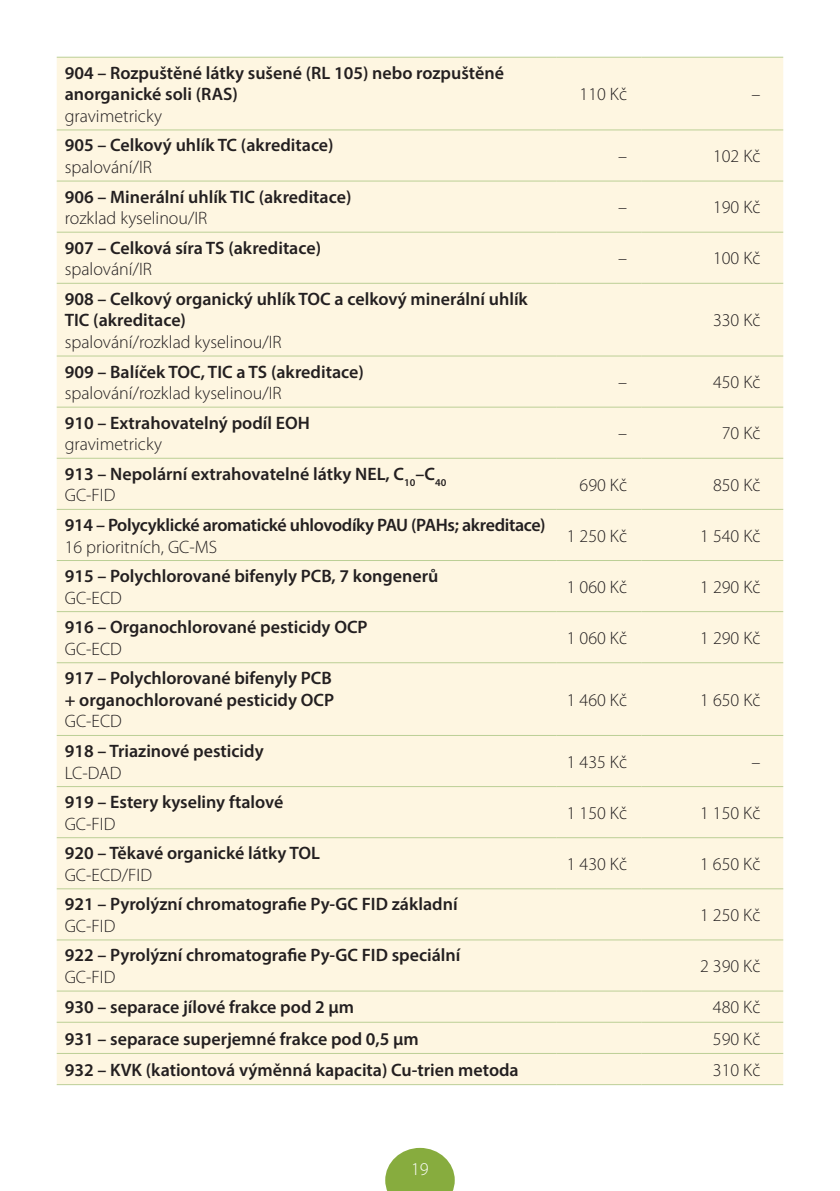
<style>
.page{position:relative;width:840px;height:1191px;background:#fff}
.page>*{position:absolute;margin:0;border:0;box-sizing:border-box;transform-origin:0 0}
.t1{font:600 18px/21.6px "Myriad Pro";color:#231f20}
.t2{font:300 18px "Myriad Pro";color:#231f20}
.t3{font:600 18px "Myriad Pro";letter-spacing:-.02em;color:#231f20}
.t4{font:300 18px "Myriad Pro";color:#fff}
.s1{font-weight:300}
</style>
<div class="page">
<svg style="left:385px;top:1147px;width:69px;height:44px"></svg>
<div style="left:57px;top:58px;width:725px;height:1026px;background:#fef6e1"></div>
<hr style="left:57px;top:57px;width:499px;height:1px;background:#bccf96">
<hr style="left:556px;top:57px;width:85px;height:1px;background:#bccf96">
<hr style="left:641px;top:57px;width:141px;height:1px;background:#bccf96">
<hr style="left:57px;top:129px;width:499px;height:1px;background:#bccf96">
<hr style="left:556px;top:129px;width:85px;height:1px;background:#bccf96">
<hr style="left:641px;top:129px;width:141px;height:1px;background:#bccf96">
<hr style="left:57px;top:180px;width:499px;height:1px;background:#bccf96">
<hr style="left:556px;top:180px;width:85px;height:1px;background:#bccf96">
<hr style="left:641px;top:180px;width:141px;height:1px;background:#bccf96">
<hr style="left:57px;top:232px;width:499px;height:1px;background:#bccf96">
<hr style="left:556px;top:232px;width:85px;height:1px;background:#bccf96">
<hr style="left:641px;top:232px;width:141px;height:1px;background:#bccf96">
<hr style="left:57px;top:283px;width:499px;height:1px;background:#bccf96">
<hr style="left:556px;top:283px;width:85px;height:1px;background:#bccf96">
<hr style="left:641px;top:283px;width:141px;height:1px;background:#bccf96">
<hr style="left:57px;top:355px;width:499px;height:1px;background:#bccf96">
<hr style="left:556px;top:355px;width:85px;height:1px;background:#bccf96">
<hr style="left:641px;top:355px;width:141px;height:1px;background:#bccf96">
<hr style="left:57px;top:406px;width:499px;height:1px;background:#bccf96">
<hr style="left:556px;top:406px;width:85px;height:1px;background:#bccf96">
<hr style="left:641px;top:406px;width:141px;height:1px;background:#bccf96">
<hr style="left:57px;top:458px;width:499px;height:1px;background:#bccf96">
<hr style="left:556px;top:458px;width:85px;height:1px;background:#bccf96">
<hr style="left:641px;top:458px;width:141px;height:1px;background:#bccf96">
<hr style="left:57px;top:509px;width:499px;height:1px;background:#bccf96">
<hr style="left:556px;top:509px;width:85px;height:1px;background:#bccf96">
<hr style="left:641px;top:509px;width:141px;height:1px;background:#bccf96">
<hr style="left:57px;top:560px;width:499px;height:1px;background:#bccf96">
<hr style="left:556px;top:560px;width:85px;height:1px;background:#bccf96">
<hr style="left:641px;top:560px;width:141px;height:1px;background:#bccf96">
<hr style="left:57px;top:611px;width:499px;height:1px;background:#bccf96">
<hr style="left:556px;top:611px;width:85px;height:1px;background:#bccf96">
<hr style="left:641px;top:611px;width:141px;height:1px;background:#bccf96">
<hr style="left:57px;top:662px;width:499px;height:1px;background:#bccf96">
<hr style="left:556px;top:662px;width:85px;height:1px;background:#bccf96">
<hr style="left:641px;top:662px;width:141px;height:1px;background:#bccf96">
<hr style="left:57px;top:735px;width:499px;height:1px;background:#bccf96">
<hr style="left:556px;top:735px;width:85px;height:1px;background:#bccf96">
<hr style="left:641px;top:735px;width:141px;height:1px;background:#bccf96">
<hr style="left:57px;top:786px;width:499px;height:1px;background:#bccf96">
<hr style="left:556px;top:786px;width:85px;height:1px;background:#bccf96">
<hr style="left:641px;top:786px;width:141px;height:1px;background:#bccf96">
<hr style="left:57px;top:837px;width:499px;height:1px;background:#bccf96">
<hr style="left:556px;top:837px;width:85px;height:1px;background:#bccf96">
<hr style="left:641px;top:837px;width:141px;height:1px;background:#bccf96">
<hr style="left:57px;top:888px;width:499px;height:1px;background:#bccf96">
<hr style="left:556px;top:888px;width:85px;height:1px;background:#bccf96">
<hr style="left:641px;top:888px;width:141px;height:1px;background:#bccf96">
<hr style="left:57px;top:939px;width:499px;height:1px;background:#bccf96">
<hr style="left:556px;top:939px;width:85px;height:1px;background:#bccf96">
<hr style="left:641px;top:939px;width:141px;height:1px;background:#bccf96">
<hr style="left:57px;top:990px;width:499px;height:1px;background:#bccf96">
<hr style="left:556px;top:990px;width:85px;height:1px;background:#bccf96">
<hr style="left:641px;top:990px;width:141px;height:1px;background:#bccf96">
<hr style="left:57px;top:1021px;width:499px;height:1px;background:#bccf96">
<hr style="left:556px;top:1021px;width:85px;height:1px;background:#bccf96">
<hr style="left:641px;top:1021px;width:141px;height:1px;background:#bccf96">
<hr style="left:57px;top:1053px;width:499px;height:1px;background:#bccf96">
<hr style="left:556px;top:1053px;width:85px;height:1px;background:#bccf96">
<hr style="left:641px;top:1053px;width:141px;height:1px;background:#bccf96">
<hr style="left:57px;top:1084px;width:499px;height:1px;background:#bccf96">
<hr style="left:556px;top:1084px;width:85px;height:1px;background:#bccf96">
<hr style="left:641px;top:1084px;width:141px;height:1px;background:#bccf96">
<p class="t1" style="left:65px;top:61px;width:440px">904 – Rozpuštěné látky sušené (RL 105) nebo rozpuštěné anorganické soli (RAS)</p>
<p class="t2" style="left:65px;top:106px;width:99px">gravimetricky</p>
<p class="t1" style="left:65px;top:134px;width:270px">905 – Celkový uhlík TC (akreditace)</p>
<p class="t2" style="left:65px;top:157px;width:89px">spalování/IR</p>
<p class="t1" style="left:65px;top:185px;width:288px">906 – Minerální uhlík TIC (akreditace)</p>
<p class="t2" style="left:65px;top:208px;width:144px">rozklad kyselinou/IR</p>
<p class="t1" style="left:65px;top:236px;width:258px">907 – Celková síra TS (akreditace)</p>
<p class="t2" style="left:65px;top:259px;width:89px">spalování/IR</p>
<p class="t1" style="left:65px;top:287px;width:464px">908 – Celkový organický uhlík TOC a celkový minerální uhlík<br>TIC (akreditace)</p>
<p class="t2" style="left:65px;top:332px;width:218px">spalování/rozklad kyselinou/IR</p>
<p class="t1" style="left:65px;top:360px;width:300px">909 – Balíček TOC, TIC a TS (akreditace)</p>
<p class="t2" style="left:65px;top:383px;width:218px">spalování/rozklad kyselinou/IR</p>
<p class="t1" style="left:65px;top:411px;width:246px">910 – Extrahovatelný podíl EOH</p>
<p class="t2" style="left:65px;top:434px;width:99px">gravimetricky</p>
<p class="t2" style="left:579px;top:84px;width:49px">110 Kč</p>
<p class="t2" style="left:751px;top:84px;width:10px">–</p>
<p class="t2" style="left:617px;top:146px;width:10px">–</p>
<p class="t2" style="left:712px;top:146px;width:49px">102 Kč</p>
<p class="t2" style="left:617px;top:197px;width:10px">–</p>
<p class="t2" style="left:712px;top:197px;width:49px">190 Kč</p>
<p class="t2" style="left:617px;top:249px;width:10px">–</p>
<p class="t2" style="left:712px;top:249px;width:49px">100 Kč</p>
<p class="t2" style="left:712px;top:310px;width:49px">330 Kč</p>
<p class="t2" style="left:617px;top:372px;width:10px">–</p>
<p class="t2" style="left:712px;top:372px;width:49px">450 Kč</p>
<p class="t2" style="left:617px;top:423px;width:10px">–</p>
<p class="t2" style="left:721px;top:423px;width:40px">70 Kč</p>
<p class="t1" style="left:65px;top:462px;width:383px">913 – Nepolární extrahovatelné látky NEL, C<sub>10</sub>–C<sub>40<br></sub><span class="s1">GC-FID</span></p>
<p class="t2" style="left:579px;top:474px;width:49px">690 Kč</p>
<p class="t2" style="left:712px;top:474px;width:49px">850 Kč</p>
<p class="t3" style="left:65px;top:513px;width:482px">914 – Polycyklické aromatické uhlovodíky PAU (PAHs; akreditace)</p>
<p class="t2" style="left:65px;top:536px;width:154px">16 prioritních, GC-MS</p>
<p class="t2" style="left:566px;top:526px;width:62px">1 250 Kč</p>
<p class="t2" style="left:699px;top:526px;width:62px">1 540 Kč</p>
<p class="t1" style="left:65px;top:564px;width:375px">915 – Polychlorované bifenyly PCB, 7 kongenerů</p>
<p class="t2" style="left:65px;top:588px;width:59px">GC-ECD</p>
<p class="t1" style="left:65px;top:616px;width:304px">916 – Organochlorované pesticidy OCP</p>
<p class="t2" style="left:65px;top:639px;width:59px">GC-ECD</p>
<p class="t1" style="left:65px;top:667px;width:271px">917 – Polychlorované bifenyly PCB + organochlorované pesticidy OCP</p>
<p class="t2" style="left:65px;top:711px;width:59px">GC-ECD</p>
<p class="t1" style="left:65px;top:739px;width:200px">918 – Triazinové pesticidy</p>
<p class="t2" style="left:65px;top:762px;width:58px">LC-DAD</p>
<p class="t1" style="left:65px;top:791px;width:220px">919 – Estery kyseliny ftalové</p>
<p class="t2" style="left:65px;top:814px;width:52px">GC-FID</p>
<p class="t1" style="left:65px;top:842px;width:256px">920 – Těkavé organické látky TOL</p>
<p class="t2" style="left:65px;top:865px;width:89px">GC-ECD/FID</p>
<p class="t1" style="left:65px;top:893px;width:394px">921 – Pyrolýzní chromatografie Py-GC FID základní</p>
<p class="t2" style="left:65px;top:916px;width:52px">GC-FID</p>
<p class="t1" style="left:65px;top:944px;width:397px">922 – Pyrolýzní chromatografie Py-GC FID speciální</p>
<p class="t2" style="left:65px;top:967px;width:52px">GC-FID</p>
<p class="t2" style="left:566px;top:577px;width:62px">1 060 Kč</p>
<p class="t2" style="left:699px;top:577px;width:62px">1 290 Kč</p>
<p class="t2" style="left:566px;top:628px;width:62px">1 060 Kč</p>
<p class="t2" style="left:699px;top:628px;width:62px">1 290 Kč</p>
<p class="t2" style="left:566px;top:690px;width:62px">1 460 Kč</p>
<p class="t2" style="left:699px;top:690px;width:62px">1 650 Kč</p>
<p class="t2" style="left:566px;top:752px;width:62px">1 435 Kč</p>
<p class="t2" style="left:751px;top:752px;width:10px">–</p>
<p class="t2" style="left:566px;top:803px;width:62px">1 150 Kč</p>
<p class="t2" style="left:699px;top:803px;width:62px">1 150 Kč</p>
<p class="t2" style="left:566px;top:854px;width:62px">1 430 Kč</p>
<p class="t2" style="left:699px;top:854px;width:62px">1 650 Kč</p>
<p class="t2" style="left:699px;top:905px;width:62px">1 250 Kč</p>
<p class="t2" style="left:699px;top:956px;width:62px">2 390 Kč</p>
<p class="t1" style="left:65px;top:996px;width:291px">930 – separace jílové frakce pod 2 μm</p>
<p class="t2" style="left:712px;top:997px;width:49px">480 Kč</p>
<p class="t1" style="left:65px;top:1027px;width:355px">931 – separace superjemné frakce pod 0,5 μm</p>
<p class="t2" style="left:712px;top:1028px;width:49px">590 Kč</p>
<p class="t1" style="left:65px;top:1058px;width:455px">932 – KVK (kationtová výměnná kapacita) Cu-trien metoda</p>
<p class="t2" style="left:712px;top:1060px;width:49px">310 Kč</p>
<p class="t4" style="left:411px;top:1159px;width:19px">19</p>
</div>
